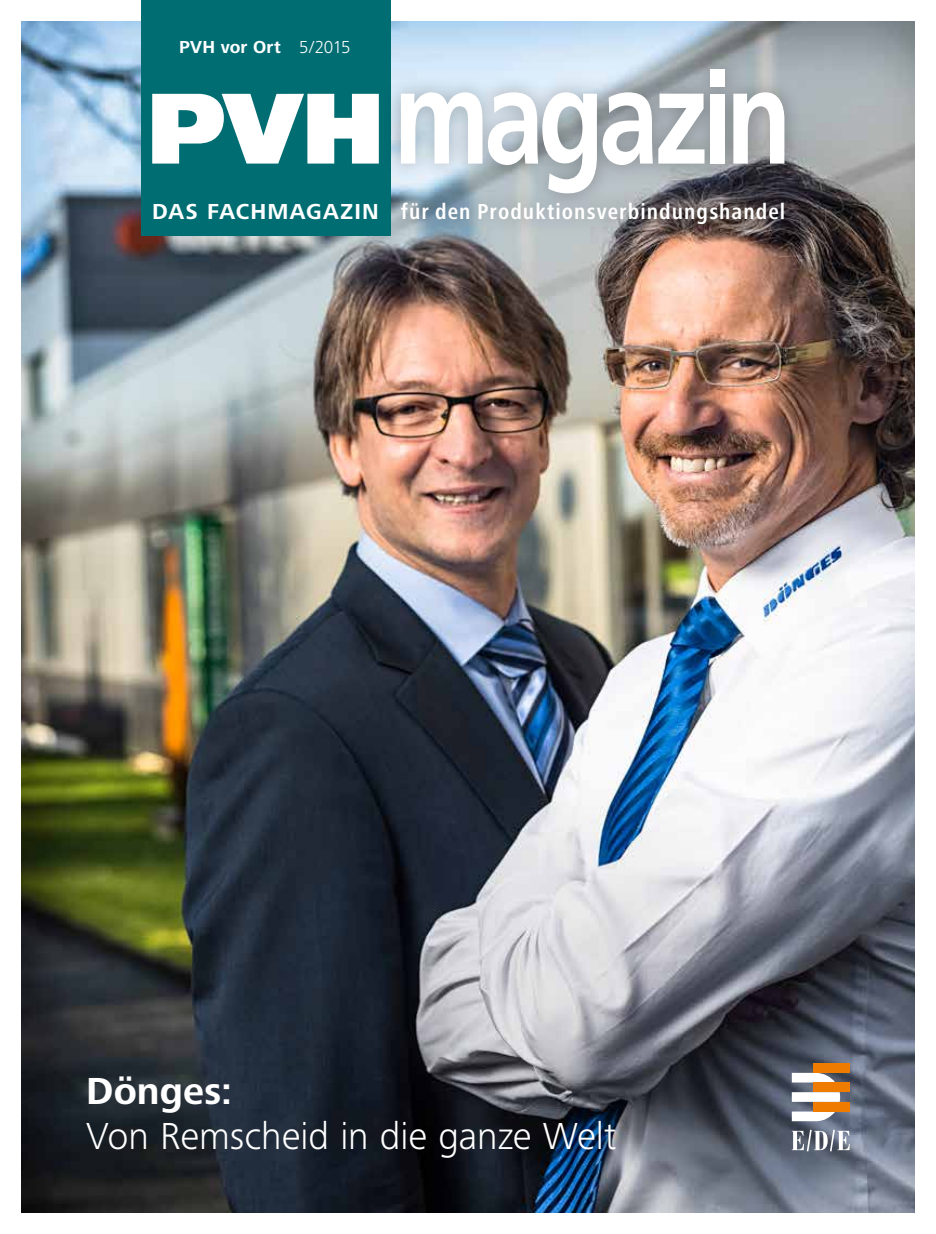
<style>
.page{position:relative;width:936px;height:1234px;background:#fff}
.page>*{position:absolute;margin:0;border:0;box-sizing:border-box;transform-origin:0 0}
.t1{font:300 39px "Frutiger Next LTW1 G";letter-spacing:-.005em;color:#fff}
.t2{font:700 39px "Frutiger Next LTW1 G";color:#fff}
.t3{font:700 condensed 22.5px "Frutiger Next LTW1 G";letter-spacing:.045em;color:#fff}
.t4{font:700 18px "Frutiger Next LTW1 G";letter-spacing:.01em;color:#fff}
.s1{font-weight:300}
.s2{font-stretch:normal}
</style>
<div class="page">
<img style="left:21px;top:21px;width:893px;height:1191px">
<div style="left:141px;top:0;width:249px;height:235px;background:#006d72"></div>
<div style="left:382px;top:50px;width:421px;height:161px;background:#1a1a18;opacity:.33"></div>
<svg style="left:401px;top:92px;width:81px;height:71px"></svg>
<svg style="left:488px;top:92px;width:164px;height:93px"></svg>
<svg style="left:658px;top:94px;width:46px;height:69px"></svg>
<div style="left:710px;top:69px;width:15px;height:17px;background:#fff"></div>
<div style="left:710px;top:94px;width:15px;height:69px;background:#fff"></div>
<svg style="left:733px;top:92px;width:51px;height:71px"></svg>
<svg style="left:152px;top:94px;width:227px;height:69px"></svg>
<svg style="left:791px;top:1129px;width:58px;height:22px"></svg>
<svg style="left:791px;top:1111px;width:44px;height:9px"></svg>
<svg style="left:791px;top:1091px;width:49px;height:10px"></svg>
<svg style="left:791px;top:1072px;width:44px;height:10px"></svg>
<div style="left:813px;top:1062px;width:36px;height:10px;background:#ef7c00"></div>
<div style="left:813px;top:1082px;width:36px;height:9px;background:#ef7c00"></div>
<div style="left:813px;top:1101px;width:36px;height:10px;background:#ef7c00"></div>
<div style="left:384px;top:185px;width:418px;height:56px;background:#1a1a18;opacity:.33"></div>
<p class="t4" style="left:179px;top:37px;width:173px">PVH VOR ORT <span class="s1">5/2015</span></p>
<p class="t3" style="left:152px;top:198px;width:634px"><span class="s2">DAS FACHMAGAZIN</span> für den Produktionsverbindungshandel</p>
<h1 class="t2" style="left:86px;top:1068px;width:148px">DÖNGES:</h1>
<h1 class="t1" style="left:86px;top:1113px;width:531px">Von Remscheid in die ganze Welt</h1>
</div>
